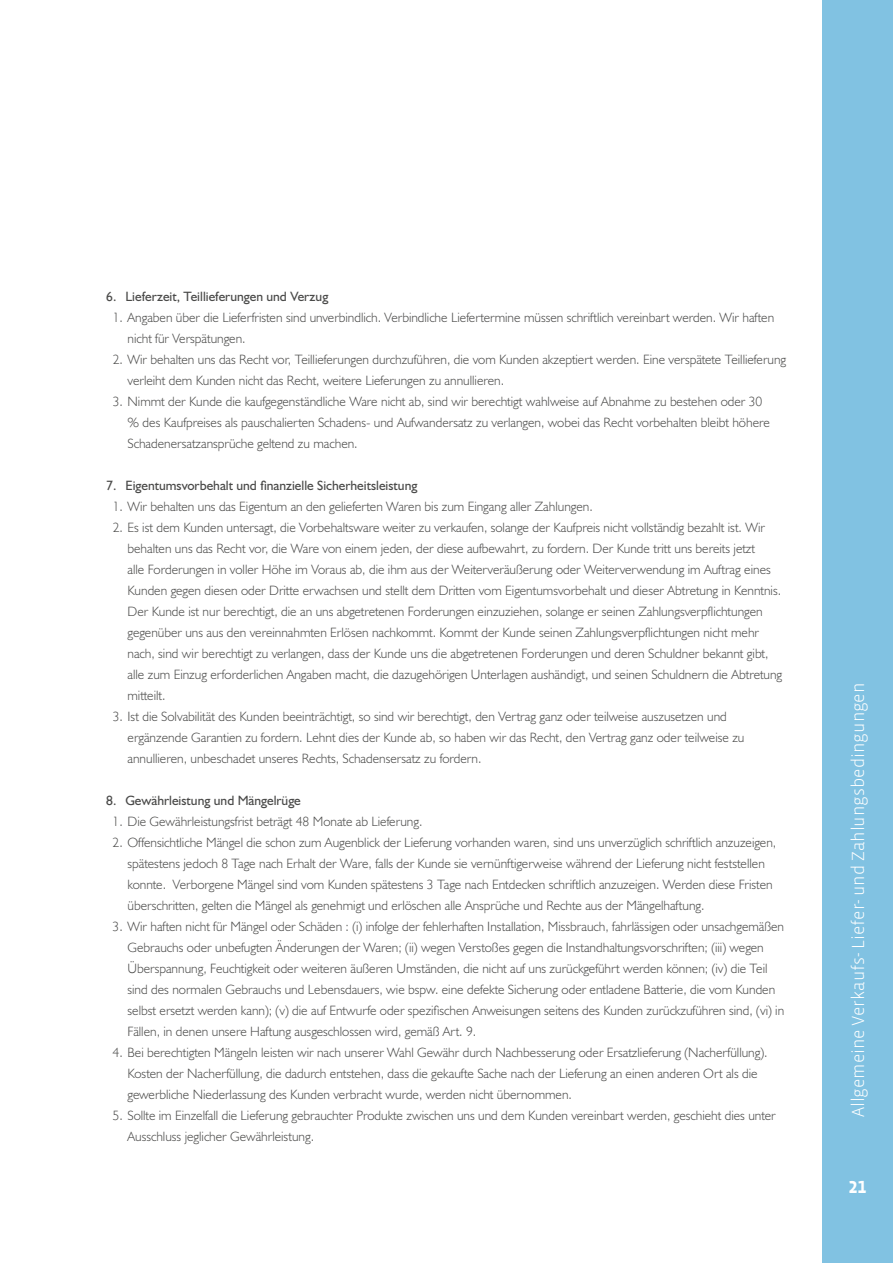
<style>
.page{position:relative;width:893px;height:1263px;background:#fff}
.page>*{position:absolute;margin:0;border:0;box-sizing:border-box;transform-origin:0 0}
.t1{font:300 18px "Vista Sans";color:#fff}
.t2{font:700 18px "Vista Sans Alt";color:#fff}
.t3{font:300 13.5px/21px "Humanist 521 BT";color:#4a4a49}
.t4{font:13.5px "Humanist 521 BT";color:#4a4a49}
</style>
<div class="page">
<div style="left:822px;top:0;width:71px;height:1263px;background:#81c2e2"></div>
<p class="t4" style="left:106px;top:288px;width:224px">6. Lieferzeit, Teillieferungen und Verzug</p>
<p class="t3" style="left:128px;top:307px;width:648px;text-indent:-15px">1. Angaben über die Lieferfristen sind unverbindlich. Verbindliche Liefertermine müssen schriftlich vereinbart werden. Wir haften nicht für Verspätungen.</p>
<p class="t3" style="left:128px;top:349px;width:660px;text-indent:-15px">2. Wir behalten uns das Recht vor, Teillieferungen durchzuführen, die vom Kunden akzeptiert werden. Eine verspätete Teillieferung verleiht dem Kunden nicht das Recht, weitere Lieferungen zu annullieren.</p>
<p class="t3" style="left:128px;top:391px;width:644px;text-indent:-15px">3. Nimmt der Kunde die kaufgegenständliche Ware nicht ab, sind wir berechtigt wahlweise auf Abnahme zu bestehen oder 30 % des Kaufpreises als pauschalierten Schadens- und Aufwandersatz zu verlangen, wobei das Recht vorbehalten bleibt höhere<br>Schadenersatzansprüche geltend zu machen.</p>
<p class="t4" style="left:106px;top:477px;width:313px">7. Eigentumsvorbehalt und finanzielle Sicherheitsleistung</p>
<p class="t3" style="left:113px;top:496px;width:482px">1. Wir behalten uns das Eigentum an den gelieferten Waren bis zum Eingang aller Zahlungen.</p>
<p class="t3" style="left:128px;top:517px;width:656px;text-indent:-15px">2. Es ist dem Kunden untersagt, die Vorbehaltsware weiter zu verkaufen, solange der Kaufpreis nicht vollständig bezahlt ist. Wir behalten uns das Recht vor, die Ware von einem jeden, der diese aufbewahrt, zu fordern. Der Kunde tritt uns bereits jetzt<br>alle Forderungen in voller Höhe im Voraus ab, die ihm aus der Weiterveräußerung oder Weiterverwendung im Auftrag eines Kunden gegen diesen oder Dritte erwachsen und stellt dem Dritten vom Eigentumsvorbehalt und dieser Abtretung in Kenntnis.<br>Der Kunde ist nur berechtigt, die an uns abgetretenen Forderungen einzuziehen, solange er seinen Zahlungsverpflichtungen gegenüber uns aus den vereinnahmten Erlösen nachkommt. Kommt der Kunde seinen Zahlungsverpflichtungen nicht mehr nach, sind wir berechtigt zu verlangen, dass der Kunde uns die abgetretenen Forderungen und deren Schuldner bekannt gibt, alle zum Einzug erforderlichen Angaben macht, die dazugehörigen Unterlagen aushändigt, und seinen Schuldnern die Abtretung mitteilt.</p>
<p class="t3" style="left:128px;top:706px;width:618px;text-indent:-15px">3. Ist die Solvabilität des Kunden beeinträchtigt, so sind wir berechtigt, den Vertrag ganz oder teilweise auszusetzen und ergänzende Garantien zu fordern. Lehnt dies der Kunde ab, so haben wir das Recht, den Vertrag ganz oder teilweise zu annullieren, unbeschadet unseres Rechts, Schadensersatz zu fordern.</p>
<p class="t4" style="left:106px;top:792px;width:196px">8. Gewährleistung und Mängelrüge</p>
<p class="t3" style="left:113px;top:811px;width:311px">1. Die Gewährleistungsfrist beträgt 48 Monate ab Lieferung.</p>
<p class="t3" style="left:128px;top:832px;width:650px;text-indent:-15px">2. Offensichtliche Mängel die schon zum Augenblick der Lieferung vorhanden waren, sind uns unverzüglich schriftlich anzuzeigen, spätestens jedoch 8 Tage nach Erhalt der Ware, falls der Kunde sie vernünftigerweise während der Lieferung nicht feststellen konnte. Verborgene Mängel sind vom Kunden spätestens 3 Tage nach Entdecken schriftlich anzuzeigen. Werden diese Fristen überschritten, gelten die Mängel als genehmigt und erlöschen alle Ansprüche und Rechte aus der Mängelhaftung.</p>
<p class="t3" style="left:128px;top:916px;width:658px;text-indent:-15px">3. Wir haften nicht für Mängel oder Schäden : (i) infolge der fehlerhaften Installation, Missbrauch, fahrlässigen oder unsachgemäßen Gebrauchs oder unbefugten Änderungen der Waren; (ii) wegen Verstoßes gegen die Instandhaltungsvorschriften; (iii) wegen Überspannung, Feuchtigkeit oder weiteren äußeren Umständen, die nicht auf uns zurückgeführt werden können; (iv) die Teil sind des normalen Gebrauchs und Lebensdauers, wie bspw. eine defekte Sicherung oder entladene Batterie, die vom Kunden selbst ersetzt werden kann); (v) die auf Entwurfe oder spezifischen Anweisungen seitens des Kunden zurückzuführen sind, (vi) in Fällen, in denen unsere Haftung ausgeschlossen wird, gemäß Art. 9.</p>
<p class="t3" style="left:128px;top:1042px;width:642px;text-indent:-15px">4. Bei berechtigten Mängeln leisten wir nach unserer Wahl Gewähr durch Nachbesserung oder Ersatzlieferung (Nacherfüllung).<br>Kosten der Nacherfüllung, die dadurch entstehen, dass die gekaufte Sache nach der Lieferung an einen anderen Ort als die gewerbliche Niederlassung des Kunden verbracht wurde, werden nicht übernommen.</p>
<p class="t3" style="left:128px;top:1105px;width:650px;text-indent:-15px">5. Sollte im Einzelfall die Lieferung gebrauchter Produkte zwischen uns und dem Kunden vereinbart werden, geschieht dies unter<br>Ausschluss jeglicher Gewährleistung.</p>
<h1 class="t1" style="left:847px;top:1117px;width:436px;rotate:-90deg">Allgemeine Verkaufs- Liefer- und Zahlungsbedingungen</h1>
<h1 class="t2" style="left:848px;top:1176px;width:19px">21</h1>
</div>
